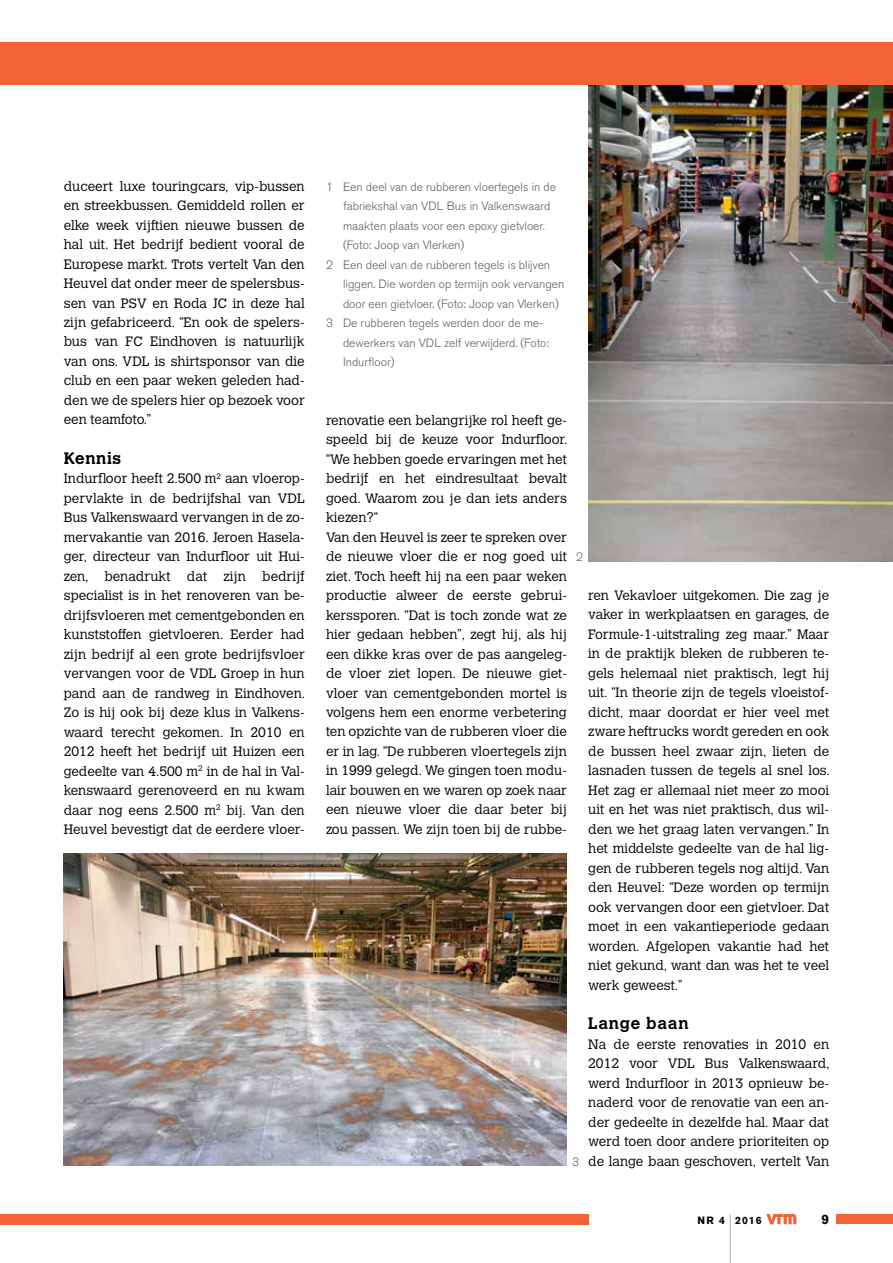
<style>
.page{position:relative;width:893px;height:1263px;background:#fff}
.page>*{position:absolute;margin:0;border:0;box-sizing:border-box;transform-origin:0 0}
.t1{font:700 70.35px "Akzidenz Grotesk BE";color:#000;scale:.03 1}
.t2{font:700 16.5px "Calvert MT Std";letter-spacing:.04em;color:#000}
.t3{font:300 13.5px/19.5px "Calvert MT Std";color:#000;text-align:justify}
.t4{font:700 13.5px "Akzidenz Grotesk BE";color:#000}
.t5{font:300 12px "Akzidenz Grotesk BE";color:#66605c}
.t6{font:700 10.5px "Akzidenz Grotesk BE";letter-spacing:.1em;color:#000}
.s1{font-family:"Akzidenz Grotesk BE";font-size:12px;color:#66605c}
</style>
<div class="page">
<div style="left:0;top:1214px;width:588px;height:10px;background:#f46238"></div>
<div style="left:836px;top:1214px;width:57px;height:10px;background:#f46238"></div>
<svg style="left:766px;top:1214px;width:30px;height:10px"></svg>
<div style="left:0;top:43px;width:893px;height:42px;background:#f46238"></div>
<img style="left:64px;top:853px;width:503px;height:312px">
<img style="left:588px;top:85px;width:305px;height:476px">
<p class="t3" style="left:64px;top:176px;width:242px">duceert luxe touringcars, vip-bussen en streekbussen. Gemiddeld rollen er elke week vijftien nieuwe bussen de hal uit. Het bedrijf bedient vooral de Europese markt. Trots vertelt Van den Heuvel dat onder meer de spelersbus&shy;sen van PSV en Roda JC in deze hal zijn gefabriceerd. “En ook de spelers&shy;bus van FC Eindhoven is natuurlijk van ons. VDL is shirtsponsor van die club en een paar weken geleden had&shy;den we de spelers hier op bezoek voor een teamfoto.”</p>
<p class="t2" style="left:64px;top:447px;width:59px">Kennis</p>
<p class="t3" style="left:64px;top:469px;width:243px">Indurfloor heeft 2.500 m<sup>2</sup> aan vloerop&shy;pervlakte in de bedrijfshal van VDL Bus Valkenswaard vervangen in de zo&shy;mervakantie van 2016. Jeroen Hasela&shy;ger, directeur van Indurfloor uit Hui&shy;zen, benadrukt dat zijn bedrijf specialist is in het renoveren van be&shy;drijfsvloeren met cementgebonden en kunststoffen gietvloeren. Eerder had zijn bedrijf al een grote bedrijfsvloer vervangen voor de VDL Groep in hun pand aan de randweg in Eindhoven.<br>Zo is hij ook bij deze klus in Valkens&shy;waard terecht gekomen. In 2010 en 2012 heeft het bedrijf uit Huizen een gedeelte van 4.500 m<sup>2</sup> in de hal in Val&shy;kenswaard gerenoveerd en nu kwam daar nog eens 2.500 m<sup>2</sup> bij. Van den Heuvel bevestigt dat de eerdere vloer-</p>
<p class="t5" style="left:326px;top:180px;width:231px">1 Een deel van de rubberen vloertegels in de</p>
<p class="t5" style="left:343px;top:199px;width:209px">fabriekshal van VDL Bus in Valkenswaard</p>
<p class="t5" style="left:343px;top:219px;width:203px">maakten plaats voor een epoxy gietvloer.</p>
<p class="t5" style="left:343px;top:238px;width:123px">(Foto: Joop van Vlerken)</p>
<p class="t5" style="left:326px;top:258px;width:226px">2 Een deel van de rubberen tegels is blijven</p>
<p class="t5" style="left:343px;top:277px;width:223px">liggen. Die worden op termijn ook vervangen</p>
<p class="t5" style="left:343px;top:297px;width:217px">door een gietvloer. (Foto: Joop van Vlerken)</p>
<p class="t5" style="left:326px;top:316px;width:219px">3 De rubberen tegels werden door de me-</p>
<p class="t5" style="left:343px;top:336px;width:207px">dewerkers van VDL zelf verwijderd. (Foto:</p>
<p class="t5" style="left:343px;top:355px;width:53px">Indurfloor)</p>
<p class="t3" style="left:326px;top:410px;width:243px;text-align:left">renovatie een belangrijke rol heeft ge&shy;speeld bij de keuze voor Indurfloor. “We hebben goede ervaringen met het bedrijf en het eindresultaat bevalt goed. Waarom zou je dan iets anders kiezen?“<br>Van den Heuvel is zeer te spreken over de nieuwe vloer die er nog goed uit ziet. Toch heeft hij na een paar weken productie alweer de eerste gebrui&shy;kerssporen. “Dat is toch zonde wat ze hier gedaan hebben”, zegt hij, als hij een dikke kras over de pas aangeleg&shy;de vloer ziet lopen. De nieuwe giet&shy;vloer van cementgebonden mortel is volgens hem een enorme verbetering ten opzichte van de rubberen vloer die er in lag. “De rubberen vloertegels zijn in 1999 gelegd. We gingen toen modu&shy;lair bouwen en we waren op zoek naar een nieuwe vloer die daar beter bij zou passen. We zijn toen bij de rubbe-</p>
<p class="t5" style="left:576px;top:550px;width:8px">2</p>
<p class="t3" style="left:588px;top:586px;width:243px">ren Vekavloer uitgekomen. Die zag je vaker in werkplaatsen en garages, de Formule-1-uitstraling zeg maar.” Maar in de praktijk bleken de rubberen te&shy;gels helemaal niet praktisch, legt hij uit. “In theorie zijn de tegels vloeistof&shy;dicht, maar doordat er hier veel met zware heftrucks wordt gereden en ook de bussen heel zwaar zijn, lieten de lasnaden tussen de tegels al snel los.<br>Het zag er allemaal niet meer zo mooi uit en het was niet praktisch, dus wil&shy;den we het graag laten vervangen.” In het middelste gedeelte van de hal lig&shy;gen de rubberen tegels nog altijd. Van den Heuvel: “Deze worden op termijn ook vervangen door een gietvloer. Dat moet in een vakantieperiode gedaan worden. Afgelopen vakantie had het niet gekund, want dan was het te veel werk geweest.”</p>
<p class="t2" style="left:588px;top:1013px;width:102px">Lange baan</p>
<p class="t3" style="left:572px;top:1034px;width:259px;text-align:right">Na de eerste renovaties in 2010 en 2012 voor VDL Bus Valkenswaard, werd Indurfloor in 2013 opnieuw be&shy;naderd voor de renovatie van een an&shy;der gedeelte in dezelfde hal. Maar dat werd toen door andere prioriteiten op<br><span class="s1">3</span> de lange baan geschoven, vertelt Van</p>
<p class="t6" style="left:697px;top:1214px;width:29px">NR 4</p>
<h1 class="t1" style="left:730px;top:1204px;width:20px">|</h1>
<p class="t6" style="left:735px;top:1214px;width:28px">2016</p>
<p class="t4" style="left:822px;top:1211px;width:9px">9</p>
</div>
